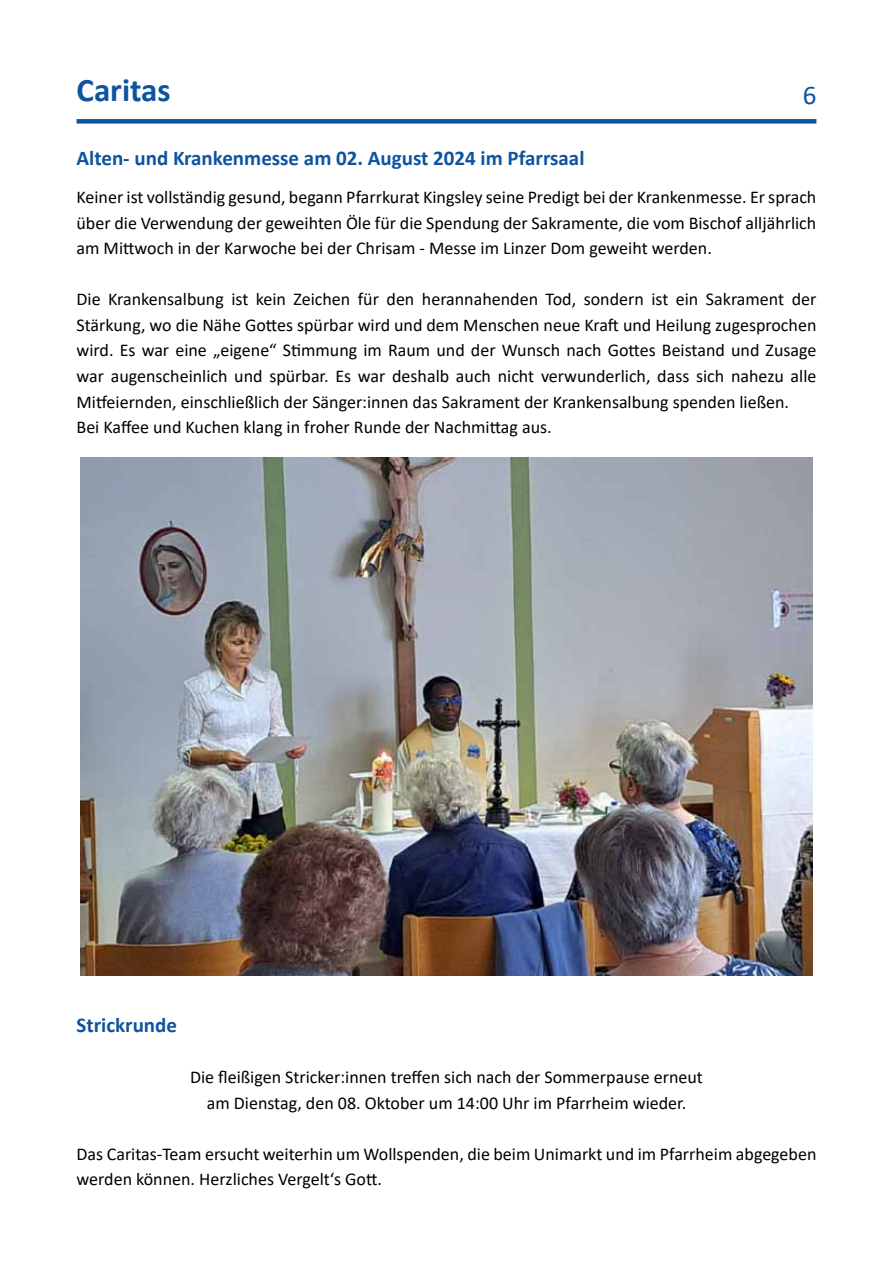
<style>
.page{position:relative;width:893px;height:1263px;background:#fff}
.page>*{position:absolute;margin:0;border:0;box-sizing:border-box;transform-origin:0 0}
.t1{font:700 33px "Calibri";color:#0e53a0}
.t2{font:27px "Calibri";color:#0e53a0}
.t3{font:700 21px "Calibri";color:#0e53a0}
.t4{font:18px/25.5px "Calibri";color:#000}
</style>
<div class="page">
<div style="left:77px;top:119px;width:739px;height:5px;background:#0e53a0"></div>
<img style="left:80px;top:457px;width:733px;height:518px">
<h1 class="t1" style="left:77px;top:67px;width:96px">Caritas</h1>
<h2 class="t2" style="left:803px;top:77px;width:15px">6</h2>
<p class="t3" style="left:77px;top:143px;width:509px">Alten- und Krankenmesse am 02. August 2024 im Pfarrsaal</p>
<p class="t4" style="left:77px;top:184px;width:741px;text-align:justify">Keiner ist vollständig gesund, begann Pfarrkurat Kingsley seine Predigt bei der Krankenmesse. Er sprach über die Verwendung der geweihten Öle für die Spendung der Sakramente, die vom Bischof alljährlich am Mittwoch in der Karwoche bei der Chrisam - Messe im Linzer Dom geweiht werden.</p>
<p class="t4" style="left:77px;top:286px;width:741px">Die Krankensalbung ist kein Zeichen für den herannahenden Tod, sondern ist ein Sakrament der Stärkung, wo die Nähe Gottes spürbar wird und dem Menschen neue Kraft und Heilung zugesprochen wird. Es war eine „eigene“ Stimmung im Raum und der Wunsch nach Gottes Beistand und Zusage war augenscheinlich und spürbar. Es war deshalb auch nicht verwunderlich, dass sich nahezu alle Mitfeiernden, einschließlich der Sänger:innen das Sakrament der Krankensalbung spenden ließen.<br>Bei Kaffee und Kuchen klang in froher Runde der Nachmittag aus.</p>
<p class="t3" style="left:77px;top:1010px;width:102px">Strickrunde</p>
<p class="t4" style="left:190px;top:1064px;width:514px;text-align:center">Die fleißigen Stricker:innen treffen sich nach der Sommerpause erneut am Dienstag, den 08. Oktober um 14:00 Uhr im Pfarrheim wieder.</p>
<p class="t4" style="left:77px;top:1140px;width:741px">Das Caritas-Team ersucht weiterhin um Wollspenden, die beim Unimarkt und im Pfarrheim abgegeben werden können. Herzliches Vergelt‘s Gott.</p>
</div>
